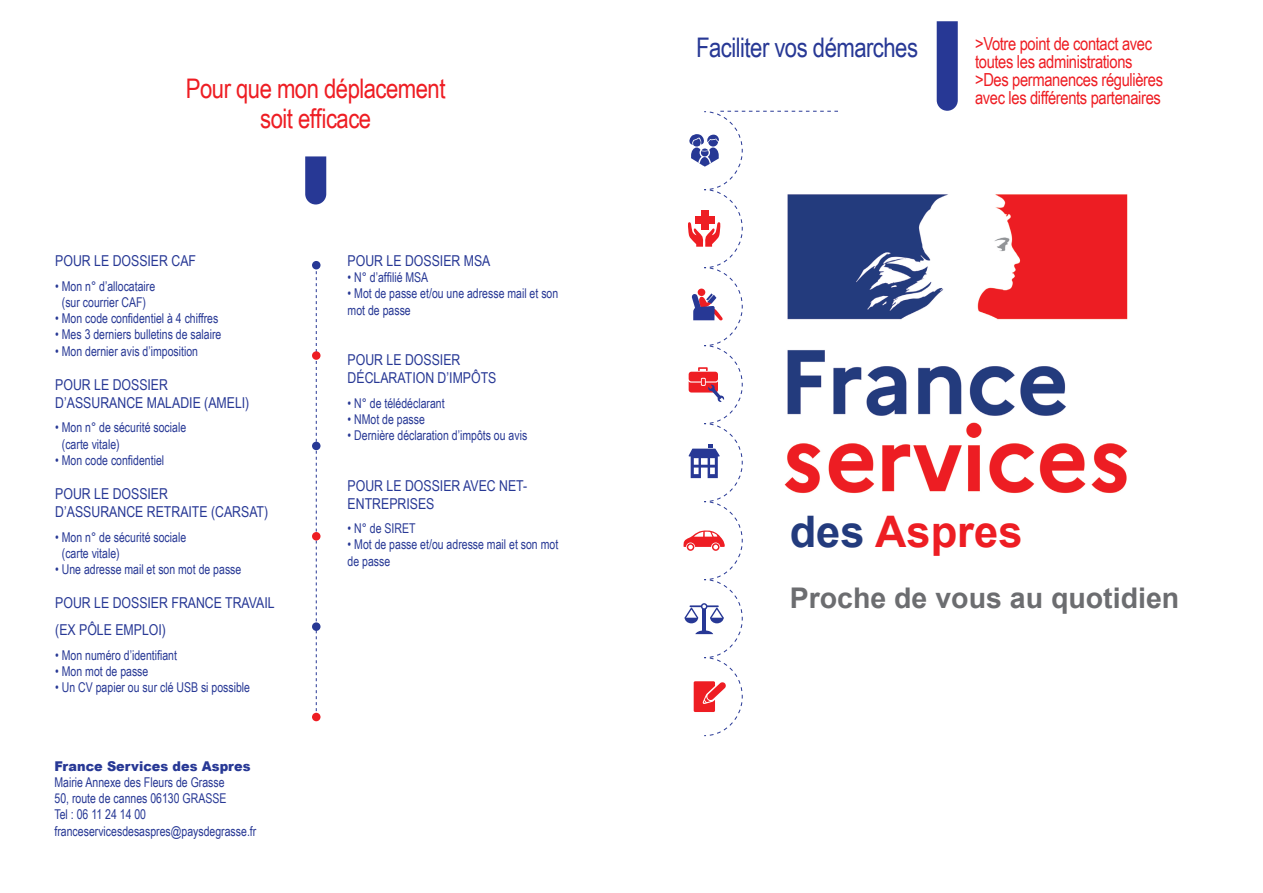
<style>
.page{position:relative;width:1263px;height:893px;background:#fff}
.page>*{position:absolute;margin:0;border:0;box-sizing:border-box;transform-origin:0 0}
.t1{font:700 43.5px "Arial";color:#ed1d23}
.t2{font:700 28.5px "Arial";color:#6c6d70}
.t3{font:27px/30px "Arial Narrow";letter-spacing:-.02em;color:#ee1d23;text-align:center}
.t4{font:27px "Arial Narrow";letter-spacing:-.02em;color:#273895}
.t5{font:18px "Arial Narrow";letter-spacing:-.02em;color:#ee1d23}
.t6{font:15px/18px "Arial Narrow";color:#273895}
.t7{font:13.5px/16.2px "Arial Narrow";color:#273895;scale:.95 1}
.t8{font:900 13.5px "Arial";color:#273895;scale:.95 1}
.s1{color:#233b7d}
</style>
<div class="page">
<svg style="left:305px;top:156px;width:21px;height:48px"></svg>
<svg style="left:316px;top:269px;width:1px;height:444px"></svg>
<img style="left:838px;top:194px;width:290px;height:300px">
<div style="left:312px;top:622px;width:8px;height:9px;background:#273895;border-radius:50%"></div>
<div style="left:312px;top:442px;width:8px;height:8px;background:#273895;border-radius:50%"></div>
<div style="left:312px;top:261px;width:8px;height:8px;background:#273895;border-radius:50%"></div>
<div style="left:312px;top:532px;width:8px;height:8px;background:#ee1d23;border-radius:50%"></div>
<div style="left:312px;top:351px;width:8px;height:9px;background:#ee1d23;border-radius:50%"></div>
<div style="left:312px;top:713px;width:8px;height:8px;background:#ee1d23;border-radius:50%"></div>
<svg style="left:937px;top:21px;width:21px;height:90px;background:#2f3f99"></svg>
<svg style="left:683px;top:111px;width:155px;height:625px"></svg>
<p class="t3" style="left:186px;top:72px;width:261px">Pour que mon déplacement soit efficace</p>
<p class="t6" style="left:55px;top:251px;width:142px">POUR LE DOSSIER CAF</p>
<p class="t7" style="left:55px;top:277px;width:107px;text-align:center">• Mon n° d’allocataire (sur courrier CAF)</p>
<p class="t7" style="left:55px;top:310px;width:173px">• Mon code confidentiel à 4 chiffres</p>
<p class="t7" style="left:55px;top:326px;width:176px">• Mes 3 derniers bulletins de salaire</p>
<p class="t7" style="left:55px;top:342px;width:152px">• Mon dernier avis d’imposition</p>
<p class="t6" style="left:55px;top:375px;width:196px">POUR LE DOSSIER<br>D’ASSURANCE MALADIE (AMELI)</p>
<p class="t7" style="left:62px;top:419px;width:132px;text-indent:-7px">• Mon n° de sécurité sociale (carte vitale)</p>
<p class="t7" style="left:55px;top:451px;width:116px">• Mon code confidentiel</p>
<p class="t6" style="left:55px;top:484px;width:214px">POUR LE DOSSIER<br>D’ASSURANCE RETRAITE (CARSAT)</p>
<p class="t7" style="left:62px;top:528px;width:132px;text-indent:-7px">• Mon n° de sécurité sociale (carte vitale)</p>
<p class="t7" style="left:55px;top:561px;width:197px">• Une adresse mail et son mot de passe</p>
<p class="t6" style="left:55px;top:594px;width:221px">POUR LE DOSSIER FRANCE TRAVAIL</p>
<p class="t6" style="left:55px;top:620px;width:112px">(EX PÔLE EMPLOI)</p>
<p class="t7" style="left:55px;top:646px;width:130px">• Mon numéro d’identifiant</p>
<p class="t7" style="left:55px;top:662px;width:100px">• Mon mot de passe</p>
<p class="t7" style="left:55px;top:679px;width:207px">• Un CV papier ou sur clé USB si possible</p>
<p class="t8" style="left:55px;top:756px;width:208px">France Services des Aspres</p>
<p class="t7" style="left:55px;top:774px;width:181px">Mairie Annexe des Fleurs de Grasse</p>
<p class="t7" style="left:55px;top:790px;width:182px">50, route de cannes 06130 GRASSE</p>
<p class="t7" style="left:55px;top:806px;width:98px">Tel : 06 11 24 14 00</p>
<p class="t7" style="left:55px;top:822px;width:214px">franceservicesdesaspres@paysdegrasse.fr</p>
<p class="t6" style="left:348px;top:251px;width:144px">POUR LE DOSSIER MSA</p>
<p class="t7" style="left:348px;top:269px;width:86px">• N° d’affilié MSA</p>
<p class="t7" style="left:348px;top:285px;width:223px">• Mot de passe et/ou une adresse mail et son mot de passe</p>
<p class="t6" style="left:348px;top:350px;width:150px">POUR LE DOSSIER<br>DÉCLARATION D’IMPÔTS</p>
<p class="t7" style="left:348px;top:394px;width:104px">• N° de télédéclarant</p>
<p class="t7" style="left:348px;top:411px;width:83px">• NMot de passe</p>
<p class="t7" style="left:348px;top:427px;width:191px">• Dernière déclaration d’impôts ou avis</p>
<p class="t6" style="left:348px;top:476px;width:181px">POUR LE DOSSIER AVEC NET-<br>ENTREPRISES</p>
<p class="t7" style="left:348px;top:520px;width:73px">• N° de SIRET</p>
<p class="t7" style="left:348px;top:536px;width:223px">• Mot de passe et/ou adresse mail et son mot de passe</p>
<p class="t4" style="left:696px;top:28px;width:223px">Faciliter vos démarches</p>
<p class="t5" style="left:975px;top:30px;width:178px">&gt;Votre point de contact avec</p>
<p class="t5" style="left:975px;top:48px;width:159px">toutes les administrations</p>
<p class="t5" style="left:975px;top:66px;width:189px">&gt;Des permanences régulières</p>
<p class="t5" style="left:975px;top:84px;width:187px">avec les différents partenaires</p>
<p class="t1" style="left:790px;top:501px;width:234px"><span class="s1">des</span> Aspres</p>
<p class="t2" style="left:790px;top:578px;width:391px">Proche de vous au quotidien</p>
</div>
